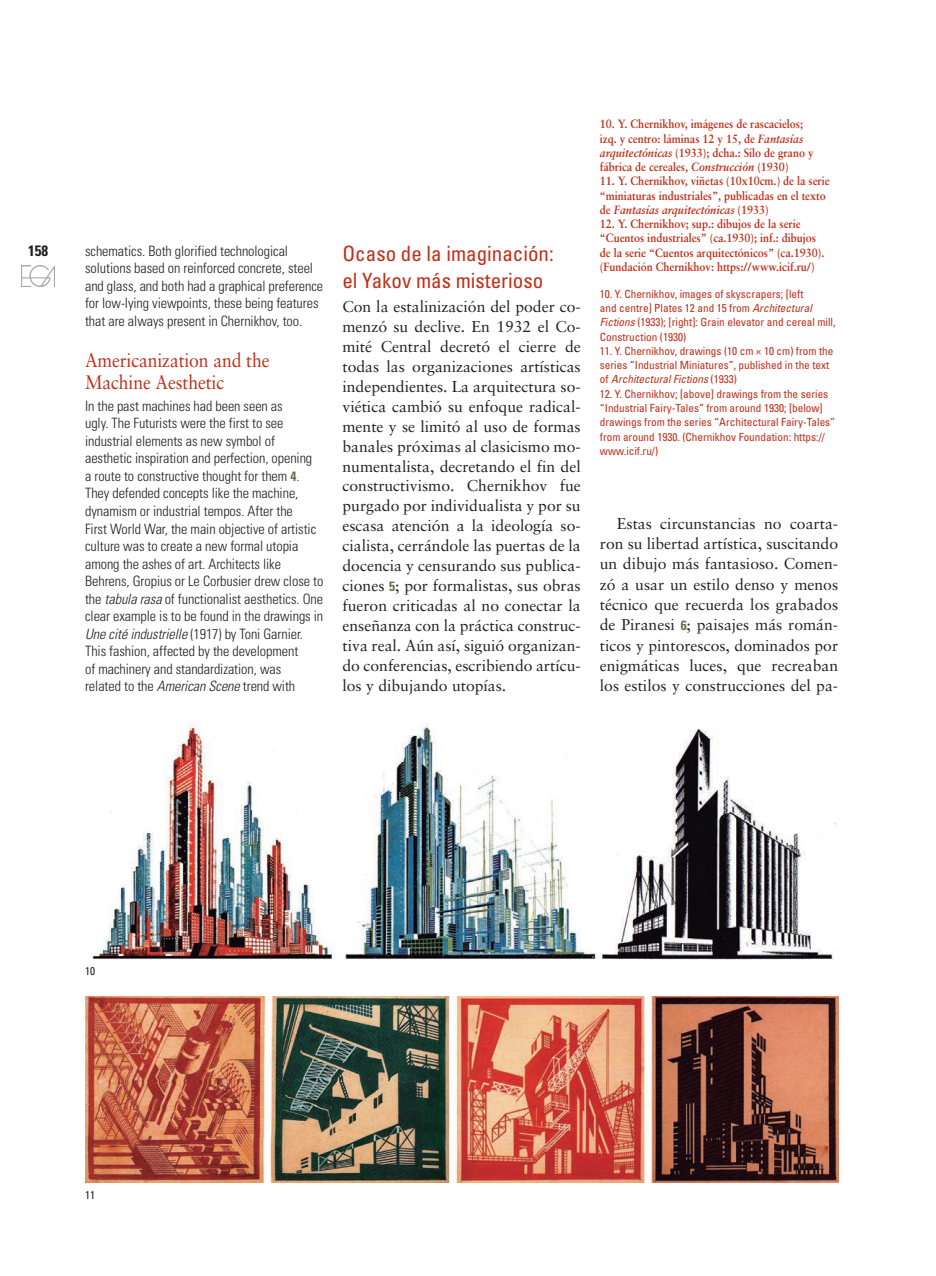
<style>
.page{position:relative;width:936px;height:1276px;background:#fff}
.page>*{position:absolute;margin:0;border:0;box-sizing:border-box;transform-origin:0 0}
.TITULAR_1_CAST{font:condensed 21px/26.2px "Univers";color:#c02d19}
.TITULAR_1_INGLES{font:19.5px/22px "Sabon";letter-spacing:-.005em;color:#c02d19;scale:.9 1}
.t1{font:15.75px/20px "Sabon";color:#231f20;text-align:justify}
.t2{font:700 condensed 15px "Univers";color:#231f20}
.t3{font:300 condensed 14.25px/17.5px "Univers";letter-spacing:-.005em;color:#231f20}
.t4{font:700 12px/14.2px "Sabon";color:#c02d19;scale:.9 1}
.t5{font:condensed 11.25px/14.2px "Univers";color:#c02d19}
.PIES_DE_FOTO_INGLES{font:condensed 11.25px "Univers";color:#231f20}
.s1{font-weight:700;font-size:13.5px;color:#6d6a4a}
.s2{font-style:italic}
.s3{font-family:"Univers";font-weight:700;font-stretch:condensed;font-size:13.5px;color:#6d6a4a}
</style>
<div class="page">
<img style="left:22px;top:265px;width:33px;height:21px">
<img style="left:91px;top:720px;width:745px;height:239px">
<img style="left:85px;top:996px;width:753px;height:187px">
<p class="t2" style="left:28px;top:242px;width:21px">158</p>
<p class="t3" style="left:85px;top:242px;width:240px">schematics. Both glorified technological solutions based on reinforced concrete, steel and glass, and both had a graphical preference for low-lying viewpoints, these being features that are always present in Chernikhov, too.</p>
<p class="TITULAR_1_INGLES" style="left:85px;top:349px;width:206px">Americanization and the<br>Machine Aesthetic</p>
<p class="t3" style="left:85px;top:397px;width:240px">In the past machines had been seen as<br>ugly. The Futurists were the first to see industrial elements as new symbol of aesthetic inspiration and perfection, opening<br>a route to constructive thought for them <span class="s1">4</span>.<br>They defended concepts like the machine, dynamism or industrial tempos. After the<br>First World War, the main objective of artistic culture was to create a new formal utopia among the ashes of art. Architects like Behrens, Gropius or Le Corbusier drew close to the <span class="s2">tabula rasa</span> of functionalist aesthetics. One clear example is to be found in the drawings in <span class="s2">Une cité industrielle</span> (1917) by Toni Garnier.</p>
<p class="t3" style="left:85px;top:642px;width:215px">This fashion, affected by the development of machinery and standardization, was related to the <span class="s2">American Scene</span> trend with</p>
<p class="TITULAR_1_CAST" style="left:342px;top:240px;width:213px">Ocaso de la imaginación: el Yakov más misterioso</p>
<p class="t1" style="left:342px;top:296px;width:240px">Con la estalinización del poder co&shy;menzó su declive. En 1932 el Co&shy;mité Central decretó el cierre de todas las organizaciones artísticas independientes. La arquitectura so&shy;viética cambió su enfoque radical&shy;mente y se limitó al uso de formas banales próximas al clasicismo mo&shy;numentalista, decretando el fin del constructivismo. Chernikhov fue purgado por individualista y por su escasa atención a la ideología so&shy;cialista, cerrándole las puertas de la docencia y censurando sus publica&shy;ciones <span class="s3">5</span>; por formalistas, sus obras fueron criticadas al no conectar la enseñanza con la práctica construc&shy;tiva real. Aún así, siguió organizan&shy;do conferencias, escribiendo artícu&shy;los y dibujando utopías.</p>
<p class="t4" style="left:600px;top:117px;width:239px">10. Y. Chernikhov, imágenes de rascacielos; izq. y centro: láminas 12 y 15, de <span class="s2">Fantasías arquitectónicas</span> (1933); dcha.: Silo de grano y fábrica de cereales, <span class="s2">Construcción</span> (1930)</p>
<p class="t4" style="left:600px;top:174px;width:256px">11. Y. Chernikhov, viñetas (10x10cm.) de la serie “miniaturas industriales”, publicadas en el texto de <span class="s2">Fantasías arquitectónicas</span> (1933)</p>
<p class="t4" style="left:600px;top:216px;width:251px">12. Y. Chernikhov; sup.: dibujos de la serie “Cuentos industriales” (ca.1930); inf.: dibujos de la serie “Cuentos arquitectónicos” (ca.1930). (Fundación Chernikhov: https://www.icif.ru/)</p>
<p class="t5" style="left:600px;top:287px;width:237px">10. Y. Chernikhov, images of skyscrapers; [left<br>and centre] Plates 12 and 15 from <span class="s2">Architectural Fictions</span> (1933); [right]: Grain elevator and cereal mill, Construction (1930)</p>
<p class="t5" style="left:600px;top:344px;width:235px">11. Y. Chernikhov, drawings (10 cm × 10 cm) from the series “Industrial Miniatures”, published in the text of <span class="s2">Architectural Fictions</span> (1933)</p>
<p class="t5" style="left:600px;top:386px;width:237px">12. Y. Chernikhov; [above] drawings from the series “Industrial Fairy-Tales” from around 1930; [below] drawings from the series “Architectural Fairy-Tales” from around 1930. (Chernikhov Foundation: https:// www.icif.ru/)</p>
<p class="t1" style="left:600px;top:513px;width:240px;text-indent:17px">Estas circunstancias no coarta&shy;ron su libertad artística, suscitando un dibujo más fantasioso. Comen&shy;zó a usar un estilo denso y menos técnico que recuerda los grabados de Piranesi <span class="s3">6</span>; paisajes más román&shy;ticos y pintorescos, dominados por enigmáticas luces, que recreaban los estilos y construcciones del pa-</p>
<p class="PIES_DE_FOTO_INGLES" style="left:85px;top:963px;width:11px">10</p>
<p class="PIES_DE_FOTO_INGLES" style="left:85px;top:1187px;width:11px">11</p>
</div>
